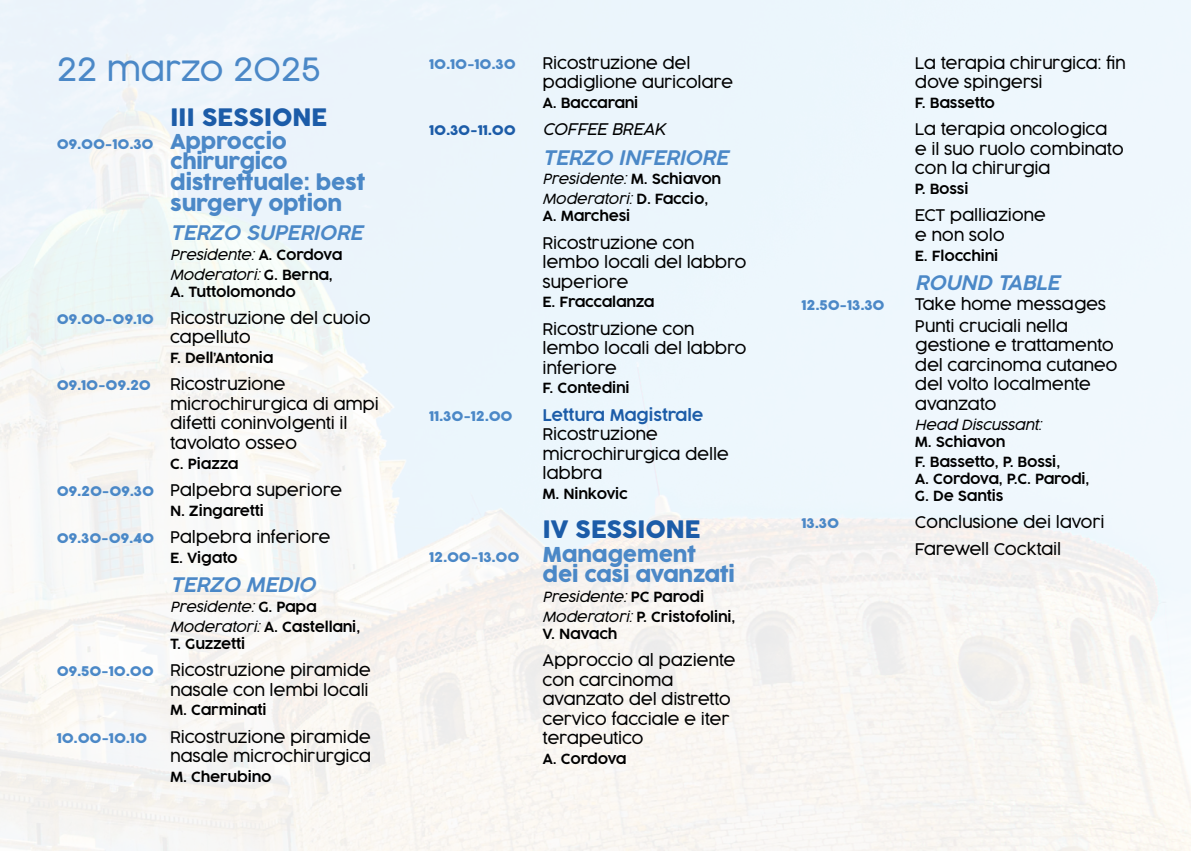
<style>
.page{position:relative;width:1191px;height:851px;background:#fff}
.page>*{position:absolute;margin:0;border:0;box-sizing:border-box;transform-origin:0 0}
.t1{font:300 32px "Cocogoose Pro";letter-spacing:-.015em;color:#4b88c7}
.t2{font:24px "Cocogoose Pro";letter-spacing:-.015em;color:#1c5ca8}
.t3{font:20.4px/20.4px "Cocogoose Pro";letter-spacing:-.015em;color:#4b88c7}
.t4{font:italic 300 20px "Cocogoose Pro";letter-spacing:-.015em;color:#4b88c7}
.t5{font:300 16px/19.6px "Cocogoose Pro";letter-spacing:-.015em;color:#000}
.t6{font:300 16px "Cocogoose Pro";letter-spacing:-.015em;color:#1c5ca8}
.t7{font:italic 300 16px "Cocogoose Pro";letter-spacing:-.015em;color:#000}
.t8{font:300 14px/19.8px "Cocogoose Pro";letter-spacing:-.015em;color:#000}
.t9{font:italic 300 14px/19.8px "Cocogoose Pro";letter-spacing:-.015em;color:#000}
.t10{font:13.4px "Cocogoose Pro";letter-spacing:-.015em;color:#4b88c7;scale:1.05 1}
.t11{font:13.4px "Cocogoose Pro";letter-spacing:-.015em;color:#1c5ca8;scale:1.05 1}
.s1{font-size:20.4px}
.s2{font-style:normal}
.s3{font-weight:400;font-size:13.4px;color:#4b88c7}
.s4{font-style:italic}
</style>
<div class="page">
<div style="left:0;top:0;width:1191px;height:850px;background:linear-gradient(to right,#f3f5f6,#f1f6fa)"></div>
<h1 class="t1" style="left:57px;top:47px;width:265px">22 marzo 2025</h1>
<h2 class="t2" style="left:170px;top:101px;width:159px">III SESSIONE</h2>
<p class="t10" style="left:57px;top:135px;width:221px">09.00-10.30 <span class="s1">Approccio</span></p>
<p class="t3" style="left:170px;top:152px;width:197px">chirurgico distrettuale: best surgery option</p>
<p class="t4" style="left:170px;top:219px;width:194px">TERZO SUPERIORE</p>
<p class="t9" style="left:170px;top:244px;width:174px">Presidente: <span class="s2">A. Cordova<br></span>Moderatori: <span class="s2">G. Berna,</span></p>
<p class="t8" style="left:170px;top:282px;width:127px">A. Tuttolomondo</p>
<p class="t5" style="left:57px;top:308px;width:315px;text-align:center"><span class="s3">09.00-09.10</span> Ricostruzione del cuoio capelluto</p>
<p class="t8" style="left:170px;top:348px;width:105px">F. Dell’Antonia</p>
<p class="t5" style="left:170px;top:374px;width:210px;text-indent:-113px"><span class="s3">09.10-09.20</span> Ricostruzione microchirurgica di ampi difetti coninvolgenti il tavolato osseo</p>
<p class="t8" style="left:170px;top:453px;width:70px">C. Piazza</p>
<p class="t5" style="left:57px;top:480px;width:287px"><span class="s3">09.20-09.30</span> Palpebra superiore</p>
<p class="t8" style="left:170px;top:500px;width:96px">N. Zingaretti</p>
<p class="t5" style="left:57px;top:527px;width:275px"><span class="s3">09.30-09.40</span> Palpebra inferiore</p>
<p class="t8" style="left:170px;top:547px;width:69px">E. Vigato</p>
<p class="t4" style="left:170px;top:571px;width:147px">TERZO MEDIO</p>
<p class="t9" style="left:170px;top:596px;width:192px">Presidente: <span class="s2">G. Papa<br></span>Moderatori: <span class="s2">A. Castellani,</span></p>
<p class="t8" style="left:170px;top:634px;width:77px">T. Guzzetti</p>
<p class="t5" style="left:57px;top:660px;width:316px;text-align:right"><span class="s3">09.50-10.00</span> Ricostruzione piramide nasale con lembi locali</p>
<p class="t8" style="left:170px;top:700px;width:98px">M. Carminati</p>
<p class="t10" style="left:57px;top:728px;width:88px">10.00-10.10</p>
<p class="t5" style="left:170px;top:726px;width:203px">Ricostruzione piramide nasale microchirurgica</p>
<p class="t8" style="left:170px;top:767px;width:103px">M. Cherubino</p>
<p class="t10" style="left:429px;top:55px;width:84px">10.10-10.30</p>
<p class="t5" style="left:542px;top:53px;width:192px">Ricostruzione del padiglione auricolare</p>
<p class="t8" style="left:542px;top:93px;width:97px">A. Baccarani</p>
<p class="t11" style="left:429px;top:121px;width:84px">10.30-11.00</p>
<p class="t7" style="left:542px;top:118px;width:125px">COFFEE BREAK</p>
<p class="t4" style="left:542px;top:144px;width:187px">TERZO INFERIORE</p>
<p class="t9" style="left:542px;top:169px;width:180px">Presidente: <span class="s2">M. Schiavon<br></span>Moderatori: <span class="s2">D. Faccio,</span></p>
<p class="t8" style="left:542px;top:206px;width:89px">A. Marchesi</p>
<p class="t5" style="left:542px;top:232px;width:206px">Ricostruzione con lembo locali del labbro superiore</p>
<p class="t8" style="left:542px;top:292px;width:114px">E. Fraccalanza</p>
<p class="t5" style="left:542px;top:318px;width:206px">Ricostruzione con lembo locali del labbro inferiore</p>
<p class="t8" style="left:542px;top:378px;width:89px">F. Contedini</p>
<p class="t10" style="left:429px;top:406px;width:81px">11.30-12.00</p>
<p class="t6" style="left:542px;top:404px;width:162px">Lettura Magistrale</p>
<p class="t5" style="left:542px;top:424px;width:188px">Ricostruzione microchirurgica delle labbra</p>
<p class="t8" style="left:542px;top:484px;width:87px">M. Ninkovic</p>
<h2 class="t2" style="left:542px;top:513px;width:160px">IV SESSIONE</h2>
<p class="t10" style="left:429px;top:547px;width:256px">12.00-13.00 <span class="s1">Management</span></p>
<p class="t3" style="left:542px;top:565px;width:194px">dei casi avanzati</p>
<p class="t8" style="left:542px;top:587px;width:194px"><span class="s4">Presidente:</span> PC Parodi<br><span class="s4">Moderatori:</span> P. Cristofolini,</p>
<p class="t8" style="left:542px;top:624px;width:76px">V. Navach</p>
<p class="t5" style="left:542px;top:650px;width:194px">Approccio al paziente con carcinoma avanzato del distretto cervico facciale e iter terapeutico</p>
<p class="t8" style="left:542px;top:749px;width:86px">A. Cordova</p>
<p class="t5" style="left:915px;top:53px;width:212px">La terapia chirurgica: fin dove spingersi</p>
<p class="t8" style="left:915px;top:93px;width:82px">F. Bassetto</p>
<p class="t5" style="left:915px;top:119px;width:210px">La terapia oncologica<br>e il suo ruolo combinato con la chirurgia</p>
<p class="t8" style="left:915px;top:179px;width:55px">P. Bossi</p>
<p class="t5" style="left:915px;top:205px;width:132px">ECT palliazione e non solo</p>
<p class="t8" style="left:915px;top:245px;width:85px">E. Flocchini</p>
<p class="t4" style="left:915px;top:269px;width:146px">ROUND TABLE</p>
<p class="t10" style="left:801px;top:295px;width:81px">12.50-13.30</p>
<p class="t5" style="left:915px;top:292px;width:193px;line-height:22.4px">Take home messages<br>Punti cruciali nella</p>
<p class="t5" style="left:915px;top:335px;width:204px">gestione e trattamento del carcinoma cutaneo del volto localmente avanzato</p>
<p class="t9" style="left:915px;top:414px;width:128px">Head Discussant:</p>
<p class="t8" style="left:915px;top:432px;width:147px">M. Schiavon<br>F. Bassetto, P. Bossi,</p>
<p class="t8" style="left:915px;top:470px;width:176px;line-height:17px">A. Cordova, P.C. Parodi,<br>G. De Santis</p>
<p class="t10" style="left:801px;top:514px;width:37px">13.30</p>
<p class="t5" style="left:915px;top:508px;width:191px;line-height:27.2px">Conclusione dei lavori<br>Farewell Cocktail</p>
</div>
